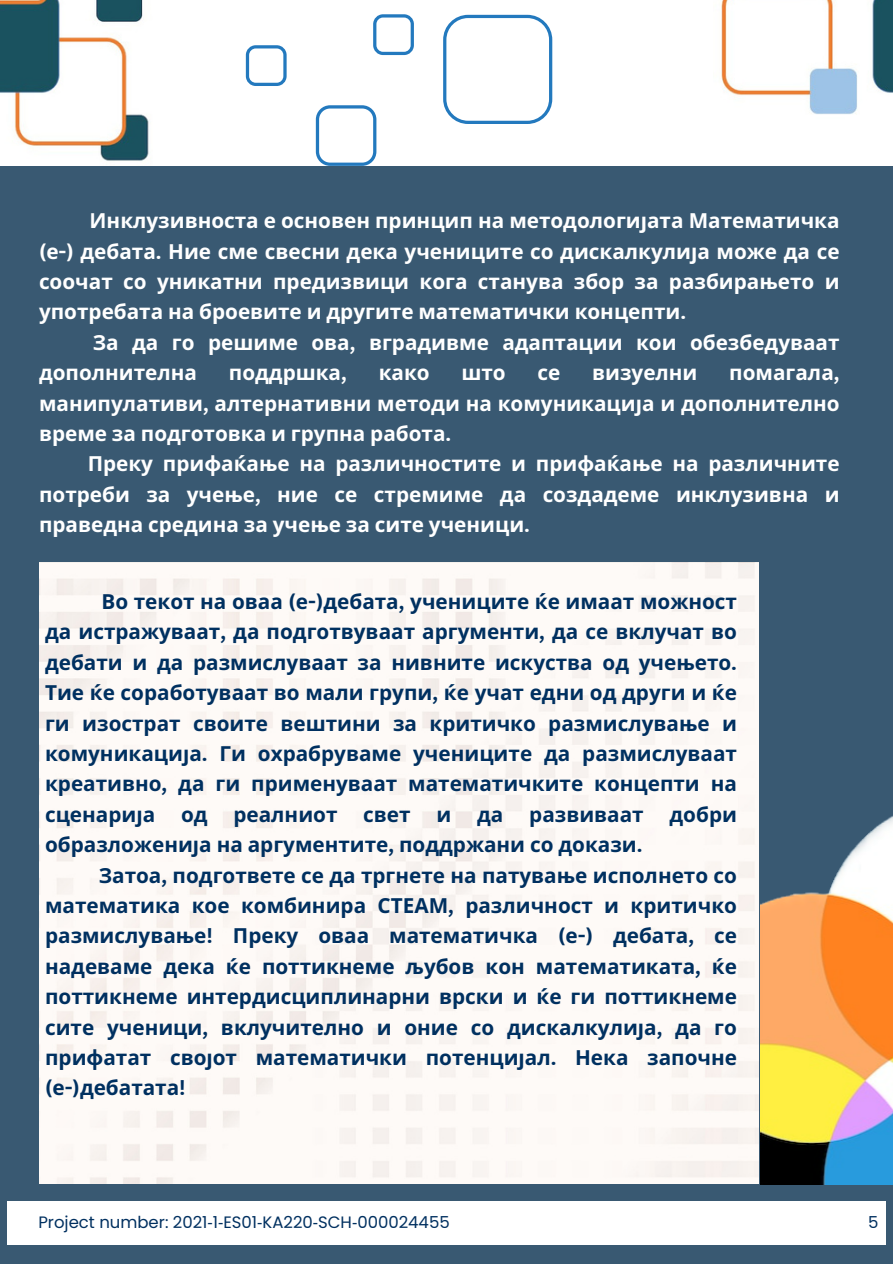
<style>
.page{position:relative;width:893px;height:1264px;background:#fff}
.page>*{position:absolute;margin:0;border:0;box-sizing:border-box;transform-origin:0 0}
.t1{font:700 20.7px/30.3px "Noto Sans";color:#003060;text-align:justify}
.t2{font:700 20.7px/30.3px "Noto Sans";color:#fff;text-align:justify}
.t3{font:16.5px "Poppins";color:#003060}
.s1{font-family:"Canva Sans"}
.s2{font-family:"Noto Sans"}
</style>
<div class="page">
<div style="left:0;top:0;width:892px;height:1263px;background:#395972"></div>
<div style="left:0;top:0;width:892px;height:165px;background:#fff"></div>
<img style="left:39px;top:563px;width:719px;height:620px">
<div style="left:7px;top:1201px;width:879px;height:43px;background:#fff"></div>
<img style="left:713px;top:0;width:179px;height:166px">
<img style="left:0;top:0;width:152px;height:166px">
<img style="left:760px;top:816px;width:132px;height:368px">
<svg style="left:443px;top:15px;width:109px;height:109px"></svg>
<svg style="left:373px;top:14px;width:41px;height:41px"></svg>
<svg style="left:316px;top:105px;width:60px;height:61px"></svg>
<svg style="left:246px;top:45px;width:40px;height:41px"></svg>
<p class="t2" style="left:39px;top:205px;width:802px;text-indent:51px">Инклузивноста е основен принцип на методологијата Математичка <span class="s1">(</span>е<span class="s1">-)</span> дебата<span class="s1">.</span> Ние сме свесни дека учениците со дискалкулија може да се соочат со уникатни предизвици кога станува збор за разбирањето и употребата на броевите и другите математички концепти<span class="s1">.</span></p>
<p class="t2" style="left:39px;top:327px;width:802px;text-indent:54px">За да го решиме ова<span class="s1">,</span> вградивме адаптации кои обезбедуваат дополнителна</p>
<p class="t2" style="left:39px;top:357px;width:802px;text-indent:690px">помагала<span class="s1">, </span>манипулативи<span class="s1">,</span> алтернативни методи на комуникација и дополнително време за подготовка и групна работа<span class="s1">.</span></p>
<p class="t2" style="left:39px;top:448px;width:802px;text-indent:49px">Преку прифаќање на различностите и прифаќање на различните потреби за учење<span class="s1">,</span> ние се стремиме да создадеме инклузивна и праведна средина за учење за сите ученици<span class="s1">.</span></p>
<p class="t2" style="left:229px;top:357px;width:119px">поддршка<span class="s1">,</span></p>
<p class="t2" style="left:378px;top:357px;width:52px">како</p>
<p class="t2" style="left:461px;top:357px;width:46px">што</p>
<p class="t2" style="left:537px;top:357px;width:24px">се</p>
<p class="t2" style="left:592px;top:357px;width:107px">визуелни</p>
<p class="t1" style="left:45px;top:586px;width:693px;text-indent:56px">Во текот на оваа <span class="s1">(</span>е<span class="s1">-)</span>дебата<span class="s1">,</span> учениците ќе имаат можност да истражуваат<span class="s1">,</span> да подготвуваат аргументи<span class="s1">,</span> да се вклучат во дебати и да размислуваат за нивните искуства од учењето<span class="s1">.<br></span>Тие ќе соработуваат во мали групи<span class="s1">,</span> ќе учат едни од други и ќе ги изострат своите вештини за критичко размислување и комуникација<span class="s1">.</span> Ги охрабруваме учениците да размислуваат креативно<span class="s1">,</span> да ги применуваат математичките концепти на сценарија од реалниот свет и да развиваат добри образложенија на аргументите<span class="s1">,</span> поддржани со докази<span class="s1">.</span></p>
<p class="t1" style="left:45px;top:859px;width:693px;text-indent:54px">Затоа<span class="s1">,</span> подгответе се да тргнете на патување исполнето со математика кое комбинира СТЕАМ<span class="s1">,</span> различност и критичко размислување<span class="s1">!</span> Преку оваа математичка <span class="s1">(</span>е<span class="s1">-)</span> дебата<span class="s1">,</span> се надеваме дека ќе поттикнеме љубов кон математиката<span class="s1">,</span> ќе поттикнеме интердисциплинарни врски и ќе ги поттикнеме сите ученици<span class="s1">,</span> вклучително и оние со дискалкулија<span class="s1">,</span> да го прифатат својот математички потенцијал<span class="s1">.</span> Нека започне <span class="s1">(</span>е<span class="s1">-)</span>дебатата<span class="s1">!</span></p>
<p class="t3" style="left:38px;top:1210px;width:413px">Project number: 2021<span class="s2">‐</span>1<span class="s2">‐</span>ES01<span class="s2">‐</span>KA220<span class="s2">‐</span>SCH<span class="s2">‐</span>000024455</p>
<p class="t3" style="left:868px;top:1210px;width:12px">5</p>
</div>
